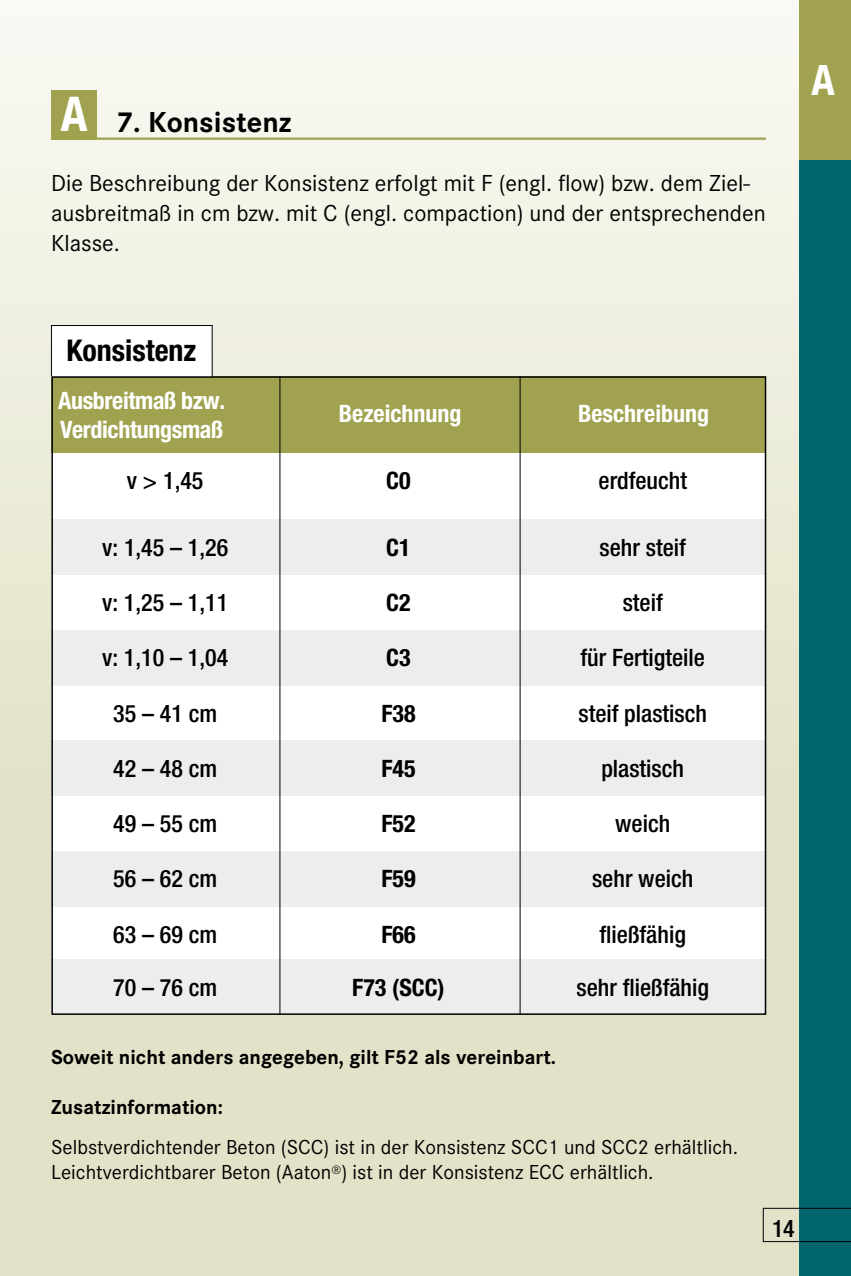
<style>
.page{position:relative;width:851px;height:1276px;background:#fff}
.page>*{position:absolute;margin:0;border:0;box-sizing:border-box;transform-origin:0 0}
.t1{font:700 condensed 48px "Helvetica Neue LT Pro";color:#fff}
.t2{font:700 condensed 42px "Helvetica Neue LT Pro";color:#fff}
.t3{font:700 30px "Corporate S";color:#000}
.t4{font:700 condensed 30px "Helvetica Neue LT Pro";color:#000}
.t5{font:500 condensed 24px "Helvetica Neue LT Pro";color:#000}
.t6{font:24px/30px "Corporate S";color:#000}
.t7{font:700 condensed 24px/28.8px "Helvetica Neue LT Pro";letter-spacing:-.015em;color:#fff}
.t8{font:700 condensed 24px "Helvetica Neue LT Pro";color:#000}
.t9{font:21px/25.2px "Corporate S";color:#000}
.t10{font:700 21px "Corporate S";color:#000}
</style>
<div class="page">
<div style="left:0;top:0;width:850px;height:1276px;background:linear-gradient(to bottom,#f6f6ed,#dddbbd)"></div>
<div style="left:799px;top:0;width:51px;height:1276px;background:#00656c"></div>
<div style="left:51px;top:90px;width:46px;height:49px;background:#a1a250"></div>
<hr style="left:51px;top:137px;width:714px;height:3px;background:#a1a250">
<div style="left:51px;top:387px;width:715px;height:628px;background:#fff"></div>
<div style="left:51px;top:376px;width:715px;height:77px;background:#a1a250"></div>
<div style="left:51px;top:519px;width:715px;height:55px;background:#ededed"></div>
<div style="left:51px;top:630px;width:715px;height:55px;background:#ededed"></div>
<div style="left:51px;top:740px;width:715px;height:56px;background:#ededed"></div>
<div style="left:51px;top:851px;width:715px;height:55px;background:#ededed"></div>
<div style="left:51px;top:326px;width:161px;height:50px;background:#fff"></div>
<hr style="left:51px;top:325px;width:161px;height:1px;background:#000">
<hr style="left:51px;top:325px;width:1px;height:51px;background:#000">
<hr style="left:212px;top:325px;width:1px;height:52px;background:#000">
<svg style="left:762px;top:1208px;width:88px;height:34px"></svg>
<div style="left:799px;top:0;width:51px;height:159px;background:#a1a250"></div>
<div style="left:51px;top:959px;width:715px;height:56px;background:#ededed"></div>
<hr style="left:279px;top:376px;width:1px;height:639px;background:#000">
<hr style="left:519px;top:376px;width:1px;height:639px;background:#000">
<h1 class="t1" style="left:61px;top:86px;width:28px">A</h1>
<p class="t3" style="left:116px;top:101px;width:177px">7. Konsistenz</p>
<p class="t6" style="left:51px;top:167px;width:716px">Die Beschreibung der Konsistenz erfolgt mit F (engl. flow) bzw. dem Ziel&shy;ausbreitmaß in cm bzw. mit C (engl. compaction) und der entsprechenden<br>Klasse.</p>
<h2 class="t2" style="left:811px;top:56px;width:25px">A</h2>
<p class="t4" style="left:66px;top:333px;width:131px">Konsistenz</p>
<p class="t7" style="left:58px;top:386px;width:168px">Ausbreitmaß bzw.<br>Verdichtungsmaß</p>
<p class="t7" style="left:339px;top:400px;width:124px">Bezeichnung</p>
<p class="t7" style="left:578px;top:400px;width:133px">Beschreibung</p>
<p class="t5" style="left:127px;top:466px;width:78px">v &gt; 1,45</p>
<p class="t8" style="left:386px;top:467px;width:26px">C0</p>
<p class="t5" style="left:598px;top:466px;width:90px">erdfeucht</p>
<p class="t5" style="left:102px;top:533px;width:127px">v: 1,45 – 1,26</p>
<p class="t8" style="left:386px;top:533px;width:26px">C1</p>
<p class="t5" style="left:599px;top:533px;width:88px">sehr steif</p>
<p class="t5" style="left:102px;top:588px;width:127px">v: 1,25 – 1,11</p>
<p class="t8" style="left:386px;top:589px;width:26px">C2</p>
<p class="t5" style="left:622px;top:588px;width:42px">steif</p>
<p class="t5" style="left:102px;top:643px;width:127px">v: 1,10 – 1,04</p>
<p class="t8" style="left:386px;top:644px;width:26px">C3</p>
<p class="t5" style="left:580px;top:643px;width:126px">für Fertigteile</p>
<p class="t5" style="left:113px;top:699px;width:105px">35 – 41 cm</p>
<p class="t8" style="left:381px;top:699px;width:36px">F38</p>
<p class="t5" style="left:578px;top:699px;width:130px">steif plastisch</p>
<p class="t5" style="left:113px;top:754px;width:105px">42 – 48 cm</p>
<p class="t8" style="left:381px;top:754px;width:36px">F45</p>
<p class="t5" style="left:601px;top:754px;width:84px">plastisch</p>
<p class="t5" style="left:113px;top:809px;width:105px">49 – 55 cm</p>
<p class="t8" style="left:381px;top:810px;width:36px">F52</p>
<p class="t5" style="left:615px;top:809px;width:57px">weich</p>
<p class="t5" style="left:113px;top:864px;width:105px">56 – 62 cm</p>
<p class="t8" style="left:381px;top:865px;width:36px">F59</p>
<p class="t5" style="left:592px;top:864px;width:103px">sehr weich</p>
<p class="t5" style="left:113px;top:920px;width:105px">63 – 69 cm</p>
<p class="t8" style="left:381px;top:920px;width:36px">F66</p>
<p class="t5" style="left:599px;top:920px;width:88px">fließfähig</p>
<p class="t5" style="left:113px;top:973px;width:105px">70 – 76 cm</p>
<p class="t8" style="left:352px;top:973px;width:94px">F73 (SCC)</p>
<p class="t5" style="left:576px;top:973px;width:134px">sehr fließfähig</p>
<p class="t10" style="left:51px;top:1042px;width:506px">Soweit nicht anders angegeben, gilt F52 als vereinbart.</p>
<p class="t10" style="left:51px;top:1092px;width:173px">Zusatzinformation:</p>
<p class="t9" style="left:51px;top:1134px;width:688px">Selbstverdichtender Beton (SCC) ist in der Konsistenz SCC1 und SCC2 erhältlich.<br>Leichtverdichtbarer Beton (Aaton<sup>®</sup>) ist in der Konsistenz ECC erhältlich.</p>
<p class="t5" style="left:772px;top:1213px;width:24px">14</p>
</div>
